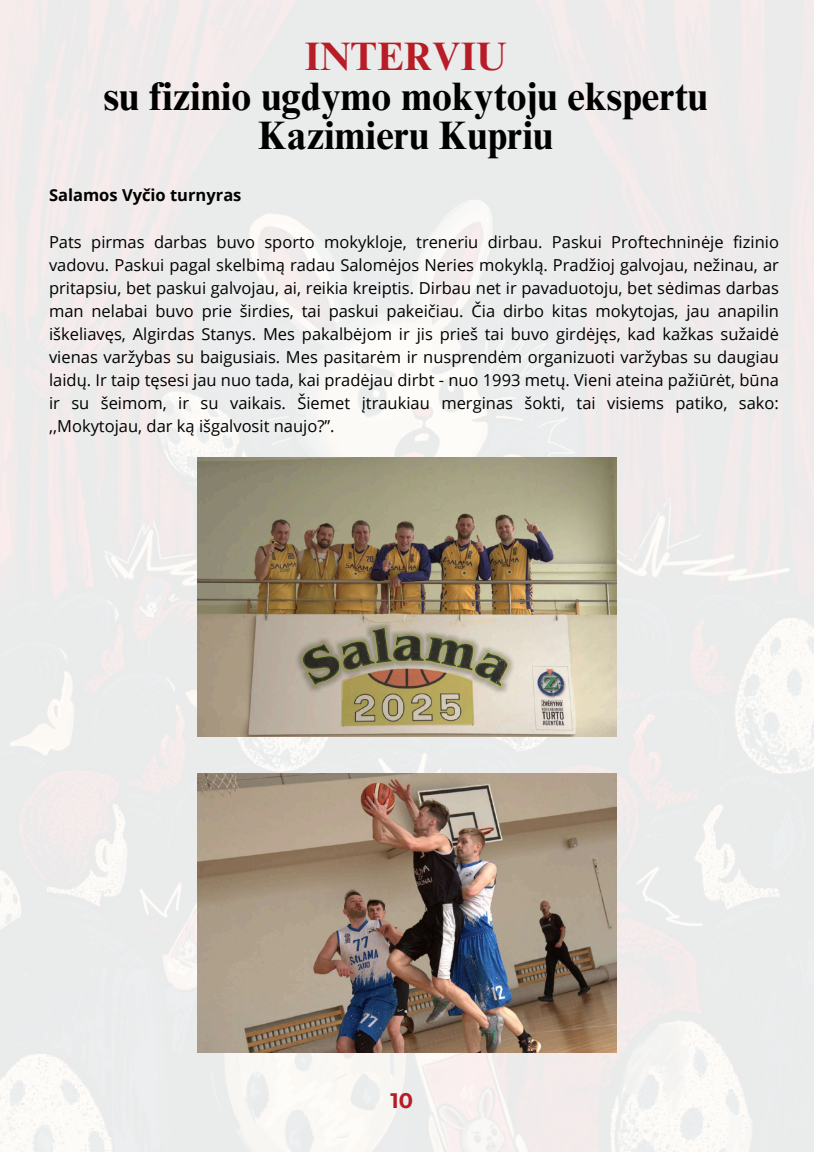
<style>
.page{position:relative;width:814px;height:1152px;background:#fff}
.page>*{position:absolute;margin:0;border:0;box-sizing:border-box;transform-origin:0 0}
.t1{font:700 39.75px/39.4px "Times NRMT Pro";color:#000;text-align:center}
.t2{font:700 39.75px "Times NRMT Pro";color:#b81c26}
.t3{font:700 21px "Montserrat";color:#b81c26}
.t4{font:16.5px/23.1px "Open Sans";color:#000;text-align:justify}
.t5{font:700 16.5px "Open Sans";color:#000}
</style>
<div class="page">
<img style="left:0;top:0;width:814px;height:1152px">
<img style="left:198px;top:773px;width:418px;height:279px">
<img style="left:198px;top:457px;width:418px;height:280px">
<h1 class="t2" style="left:305px;top:42px;width:204px">INTERVIU</h1>
<h1 class="t1" style="left:104px;top:81px;width:606px">su fizinio ugdymo mokytoju ekspertu<br>Kazimieru Kupriu</h1>
<p class="t5" style="left:49px;top:184px;width:194px">Salamos Vyčio turnyras</p>
<p class="t4" style="left:49px;top:230px;width:731px">Pats pirmas darbas buvo sporto mokykloje, treneriu dirbau. Paskui Proftechninėje fizinio vadovu. Paskui pagal skelbimą radau Salomėjos Neries mokyklą. Pradžioj galvojau, nežinau, ar pritapsiu, bet paskui galvojau, ai, reikia kreiptis. Dirbau net ir pavaduotoju, bet sėdimas darbas man nelabai buvo prie širdies, tai paskui pakeičiau. Čia dirbo kitas mokytojas, jau anapilin iškeliavęs, Algirdas Stanys. Mes pakalbėjom ir jis prieš tai buvo girdėjęs, kad kažkas sužaidė vienas varžybas su baigusiais. Mes pasitarėm ir nusprendėm organizuoti varžybas su daugiau laidų. Ir taip tęsesi jau nuo tada, kai pradėjau dirbt - nuo 1993 metų. Vieni ateina pažiūrėt, būna ir su šeimom, ir su vaikais. Šiemet įtraukiau merginas šokti, tai visiems patiko, sako: ,,Mokytojau, dar ką išgalvosit naujo?”.</p>
<p class="t3" style="left:390px;top:1088px;width:24px">10</p>
</div>
